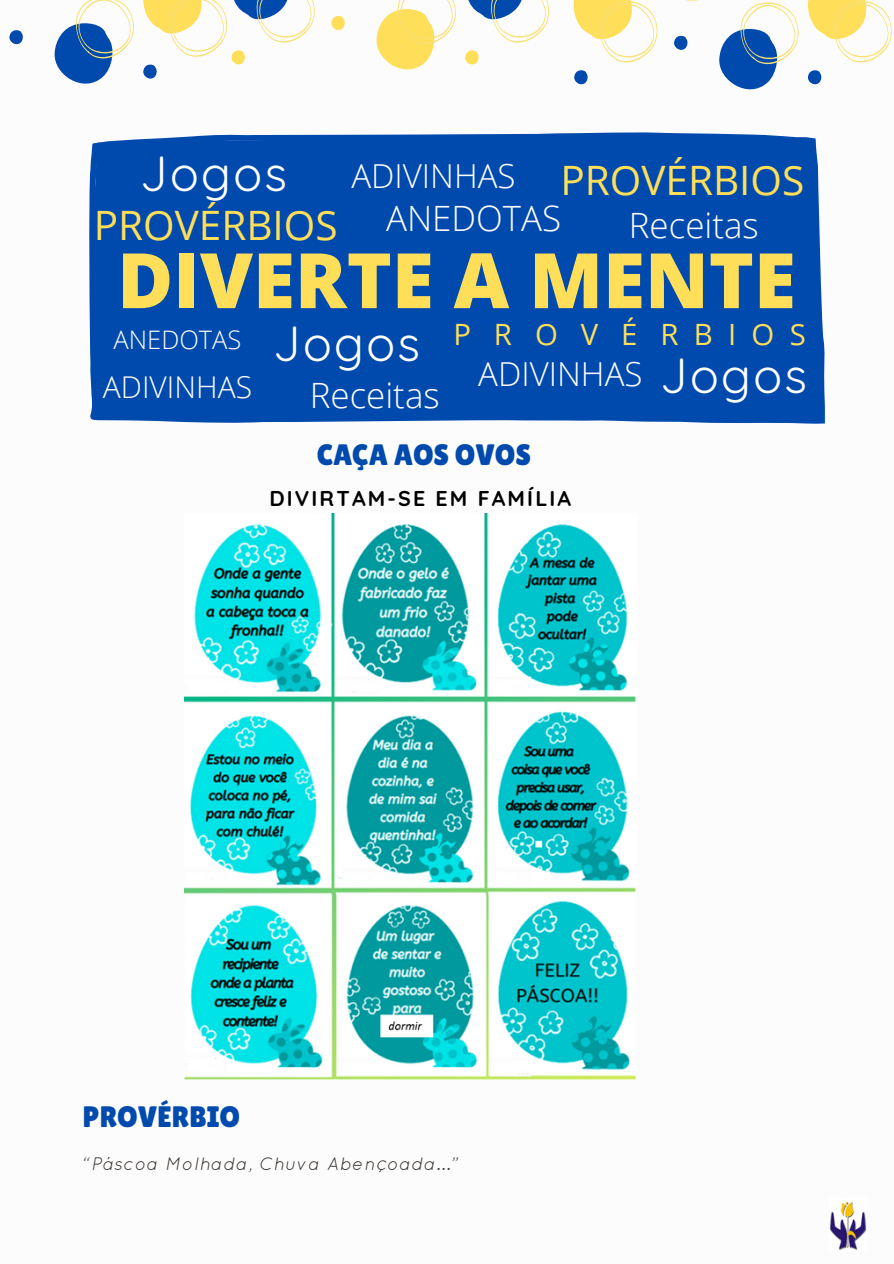
<style>
.page{position:relative;width:894px;height:1264px;background:#fff}
.page>*{position:absolute;margin:0;border:0;box-sizing:border-box;transform-origin:0 0}
.t1{font:800 76.5px "Open Sans";color:#ffde59}
.t2{font:48.15px "Quicksand";letter-spacing:.05em;color:#fff}
.t3{font:40.5px "Open Sans";color:#ffde59}
.t4{font:300 34.8px "Open Sans";color:#fff}
.t5{font:300 33px "Open Sans";color:#fff}
.t6{font:300 30px "Open Sans";color:#fff}
.t7{font:29.55px "Lilita One";color:#004aad}
.t8{font:29.4px "Open Sans";letter-spacing:.78em;color:#ffde59}
.t9{font:300 25.5px "Open Sans";color:#fff}
.t10{font:700 21.3px "Quicksand";letter-spacing:.1em;color:#000}
.t11{font:italic 18px "Quicksand";letter-spacing:.05em;color:#38322e}
.s1{font-family:"Quicksand";font-weight:400;font-size:48.15px}
</style>
<div class="page">
<svg style="left:9px;top:30px;width:14px;height:15px"></svg>
<svg style="left:54px;top:0;width:80px;height:84px"></svg>
<svg style="left:143px;top:0;width:172px;height:79px"></svg>
<svg style="left:331px;top:16px;width:14px;height:14px"></svg>
<svg style="left:465px;top:50px;width:14px;height:15px"></svg>
<svg style="left:376px;top:0;width:80px;height:69px"></svg>
<svg style="left:468px;top:0;width:81px;height:43px"></svg>
<svg style="left:573px;top:0;width:319px;height:89px"></svg>
<div style="left:89px;top:132px;width:735px;height:292px;background:#004aad"></div>
<img style="left:829px;top:1201px;width:37px;height:48px">
<img style="left:185px;top:513px;width:451px;height:567px">
<h2 class="t2" style="left:140px;top:142px;width:148px">Jogos</h2>
<h3 class="t3" style="left:560px;top:152px;width:245px">PROVÉRBIOS</h3>
<h3 class="t5" style="left:351px;top:152px;width:166px">ADIVINHAS</h3>
<h3 class="t3" style="left:94px;top:197px;width:468px">PROVÉRBIOS <sup>ANEDOTAS</sup></h3>
<h3 class="t4" style="left:628px;top:200px;width:131px">Receitas</h3>
<h1 class="t1" style="left:117px;top:226px;width:680px">DIVERTE A MENTE</h1>
<h3 class="t9" style="left:113px;top:321px;width:129px">ANEDOTAS</h3>
<h3 class="t6" style="left:103px;top:366px;width:151px">ADIVINHAS</h3>
<h2 class="t2" style="left:273px;top:313px;width:148px">Jogos</h2>
<h3 class="t4" style="left:310px;top:370px;width:131px">Receitas</h3>
<h3 class="t8" style="left:453px;top:314px;width:354px">PROVÉRBIOS</h3>
<h3 class="t5" style="left:478px;top:351px;width:330px">ADIVINHAS <span class="s1">Jogos</span></h3>
<h3 class="t7" style="left:316px;top:438px;width:216px">CAÇA AOS OVOS</h3>
<p class="t10" style="left:269px;top:485px;width:303px">DIVIRTAM-SE EM FAMÍLIA</p>
<h3 class="t7" style="left:83px;top:1100px;width:158px">PROVÉRBIO</h3>
<p class="t11" style="left:83px;top:1152px;width:377px">“Páscoa Molhada, Chuva Abençoada...”</p>
</div>
